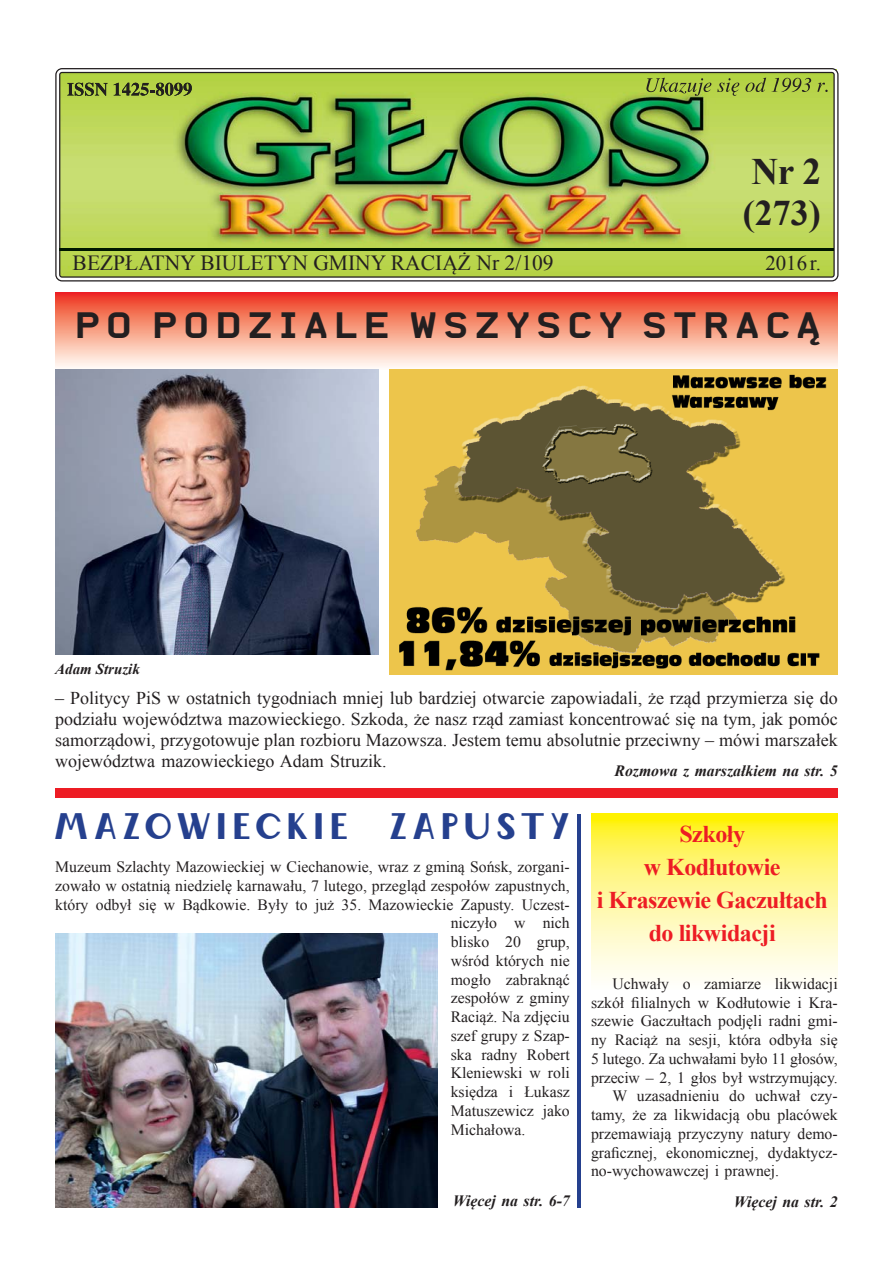
<style>
.page{position:relative;width:893px;height:1263px;background:#fff}
.page>*{position:absolute;margin:0;border:0;box-sizing:border-box;transform-origin:0 0}
.t1{font:700 37.35px "Times New Roman";color:#231f20}
.t2{font:700 36.15px "Alpha Headline Pro";letter-spacing:.125em;color:#231f20;scale:1.13 1}
.t3{font:700 36px "Times New Roman";color:#231f20}
.t4{font:33px "Wabene";letter-spacing:.2em;color:#25408e;scale:.95 1}
.t5{font:700 24px/33px "Times New Roman";letter-spacing:-.02em;color:#ed1c24;text-align:center}
.t6{font:21.6px "Times New Roman";color:#231f20}
.t7{font:20.85px "Times New Roman";color:#231f20}
.t8{font:18px/21px "Times New Roman";color:#231f20;text-align:justify}
.t9{font:15.75px "Times New Roman";color:#231f20}
.t10{font:italic 700 15.75px "Times New Roman";color:#231f20}
.t11{font:italic 700 15px "Times New Roman";color:#231f20}
</style>
<div class="page">
<svg style="left:591px;top:813px;width:247px;height:167px;background:#fff794"></svg>
<div style="left:55px;top:292px;width:783px;height:78px;background:linear-gradient(to bottom,#ee3519,#fffff6)"></div>
<img style="left:57px;top:69px;width:780px;height:211px">
<hr style="left:59px;top:248px;width:775px;height:2px;background:#001700">
<svg style="left:67px;top:83px;width:41px;height:13px"></svg>
<svg style="left:114px;top:83px;width:78px;height:13px"></svg>
<svg style="left:646px;top:78px;width:65px;height:18px"></svg>
<svg style="left:717px;top:78px;width:22px;height:18px"></svg>
<svg style="left:745px;top:78px;width:21px;height:14px"></svg>
<svg style="left:772px;top:78px;width:39px;height:14px"></svg>
<svg style="left:817px;top:83px;width:11px;height:9px"></svg>
<div style="left:55px;top:788px;width:783px;height:9px;background:#ed1c24"></div>
<img style="left:55px;top:369px;width:323px;height:285px">
<img style="left:389px;top:369px;width:449px;height:306px">
<img style="left:55px;top:933px;width:383px;height:275px">
<hr style="left:577px;top:814px;width:3px;height:394px;background:#25408e">
<h1 class="t1" style="left:751px;top:150px;width:71px">Nr 2</h1>
<h3 class="t3" style="left:743px;top:193px;width:79px">(273)</h3>
<h3 class="t6" style="left:73px;top:251px;width:482px">BEZPŁATNY BIULETYN GMINY RACIĄŻ Nr 2/109</h3>
<h3 class="t7" style="left:765px;top:252px;width:57px">2016 r.</h3>
<h2 class="t2" style="left:74px;top:312px;width:663px">PO PODZIALE WSZYSCY STRACĄ</h2>
<p class="t11" style="left:55px;top:660px;width:86px">Adam Struzik</p>
<p class="t8" style="left:55px;top:687px;width:784px">– Politycy PiS w ostatnich tygodniach mniej lub bardziej otwarcie zapowiadali, że rząd przymierza się do podziału województwa mazowieckiego. Szkoda, że nasz rząd zamiast koncentrować się na tym, jak pomóc samorządowi, przygotowuje plan rozbioru Mazowsza. Jestem temu absolutnie przeciwny – mówi marszałek województwa mazowieckiego Adam Struzik.</p>
<p class="t10" style="left:614px;top:761px;width:225px">Rozmowa z marszałkiem na str. 5</p>
<h3 class="t4" style="left:55px;top:809px;width:309px">MAZOWIECKIE</h3>
<h3 class="t4" style="left:390px;top:809px;width:190px">ZAPUSTY</h3>
<p class="t9" style="left:55px;top:858px;width:516px">Muzeum Szlachty Mazowieckiej w Ciechanowie, wraz z gminą Sońsk, zorgani-</p>
<p class="t9" style="left:55px;top:877px;width:516px">zowało w ostatnią niedzielę karnawału, 7 lutego, przegląd zespołów zapustnych,</p>
<p class="t9" style="left:55px;top:895px;width:516px">który odbył się w Bądkowie. Były to już 35. Mazowieckie Zapusty. Uczest-</p>
<p class="t9" style="left:451px;top:914px;width:121px">niczyło w nich</p>
<p class="t9" style="left:451px;top:933px;width:121px">blisko 20 grup,</p>
<p class="t9" style="left:451px;top:952px;width:121px">wśród których nie</p>
<p class="t9" style="left:451px;top:970px;width:121px">mogło zabraknąć</p>
<p class="t9" style="left:451px;top:989px;width:121px">zespołów z gminy</p>
<p class="t9" style="left:451px;top:1008px;width:121px">Raciąż. Na zdjęciu</p>
<p class="t9" style="left:451px;top:1027px;width:121px">szef grupy z Szap-</p>
<p class="t9" style="left:451px;top:1045px;width:121px">ska radny Robert</p>
<p class="t9" style="left:451px;top:1064px;width:121px">Kleniewski w roli</p>
<p class="t9" style="left:451px;top:1083px;width:121px">księdza i Łukasz</p>
<p class="t9" style="left:451px;top:1102px;width:121px">Matuszewicz jako</p>
<p class="t9" style="left:451px;top:1120px;width:76px">Michałowa.</p>
<p class="t10" style="left:453px;top:1192px;width:119px">Więcej na str. 6-7</p>
<h3 class="t5" style="left:597px;top:818px;width:233px">Szkoły<br>w Kodłutowie<br>i Kraszewie Gaczułtach do likwidacji</h3>
<p class="t9" style="left:612px;top:975px;width:227px">Uchwały o zamiarze likwidacji</p>
<p class="t9" style="left:591px;top:993px;width:248px">szkół filialnych w Kodłutowie i Kra-</p>
<p class="t9" style="left:591px;top:1012px;width:248px">szewie Gaczułtach podjęli radni gmi-</p>
<p class="t9" style="left:591px;top:1031px;width:248px">ny Raciąż na sesji, która odbyła się</p>
<p class="t9" style="left:591px;top:1050px;width:248px">5 lutego. Za uchwałami było 11 głosów,</p>
<p class="t9" style="left:591px;top:1068px;width:248px">przeciw – 2, 1 głos był wstrzymujący.</p>
<p class="t9" style="left:612px;top:1087px;width:227px">W uzasadnieniu do uchwał czy-</p>
<p class="t9" style="left:591px;top:1106px;width:248px">tamy, że za likwidacją obu placówek</p>
<p class="t9" style="left:591px;top:1125px;width:248px">przemawiają przyczyny natury demo-</p>
<p class="t9" style="left:591px;top:1143px;width:248px">graficznej, ekonomicznej, dydaktycz-</p>
<p class="t9" style="left:591px;top:1162px;width:190px">no-wychowawczej i prawnej.</p>
<p class="t10" style="left:734px;top:1193px;width:105px">Więcej na str. 2</p>
</div>
